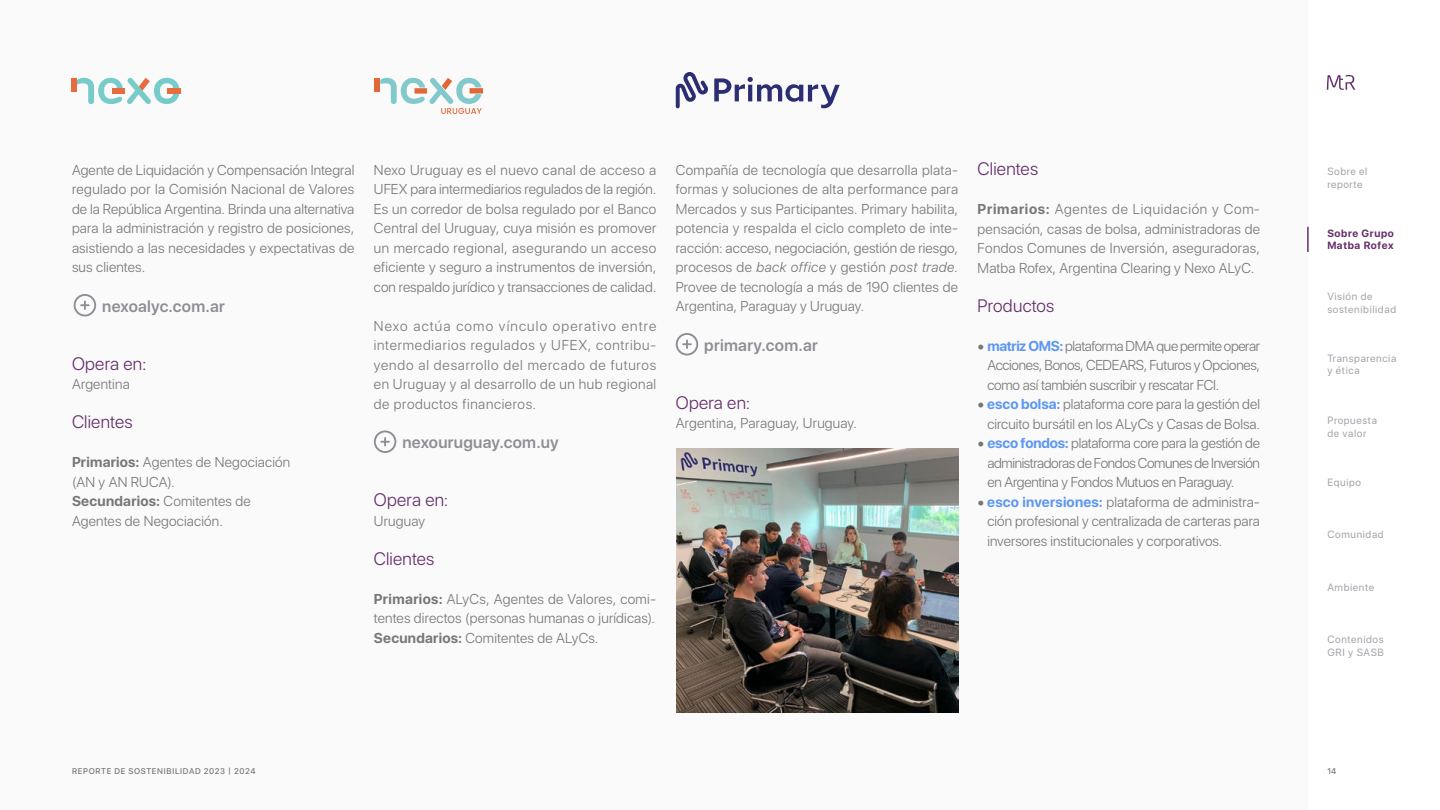
<style>
.page{position:relative;width:1440px;height:810px;background:#f8f8fa}
.page>*{position:absolute;margin:0;border:0;box-sizing:border-box;transform-origin:0 0}
.t1{font:300 18px "SF Pro Display";letter-spacing:.015em;color:#642e69}
.t2{font:600 16.5px "SF Pro Display";letter-spacing:.02em;color:#908c95}
.t3{font:300 14.25px/19.5px "SF Pro Display";letter-spacing:.005em;color:#777;text-align:justify}
.t4{font:10.5px/12.6px "SF Pro Display";letter-spacing:.06em;color:#a6a3aa}
.t5{font:700 10.5px/12.6px "SF Pro Display";letter-spacing:.06em;color:#642e69}
.t6{font:500 8.25px "SF Pro Display";letter-spacing:.08em;color:#777}
.s1{font-weight:700}
.s2{font-style:italic}
.s3{font-weight:700;color:#5d97f1}
</style>
<div class="page">
<img style="left:676px;top:448px;width:282px;height:264px">
<svg style="left:74px;top:294px;width:22px;height:22px"></svg>
<svg style="left:676px;top:333px;width:22px;height:23px"></svg>
<svg style="left:374px;top:430px;width:22px;height:23px"></svg>
<div style="left:72px;top:78px;width:5px;height:14px;background:#e76c3f"></div>
<svg style="left:77px;top:78px;width:103px;height:26px"></svg>
<div style="left:374px;top:78px;width:6px;height:14px;background:#e36636"></div>
<svg style="left:380px;top:78px;width:103px;height:36px"></svg>
<svg style="left:714px;top:77px;width:126px;height:31px"></svg>
<svg style="left:676px;top:72px;width:32px;height:36px"></svg>
<div style="left:1308px;top:0;width:132px;height:810px;background:#fff"></div>
<hr style="left:1307px;top:227px;width:2px;height:25px;background:#642e69">
<svg style="left:1327px;top:75px;width:28px;height:15px"></svg>
<p class="t3" style="left:72px;top:160px;width:284px">Agente de Liquidación y Compensación Integral regulado por la Comisión Nacional de Valores de la República Argentina. Brinda una alternativa para la administración y registro de posiciones, asistiendo a las necesidades y expectativas de sus clientes.</p>
<p class="t2" style="left:102px;top:294px;width:124px">nexoalyc.com.ar</p>
<p class="t1" style="left:72px;top:351px;width:76px">Opera en:</p>
<p class="t3" style="left:72px;top:375px;width:59px">Argentina</p>
<p class="t1" style="left:72px;top:409px;width:62px">Clientes</p>
<p class="t3" style="left:72px;top:453px;width:220px;text-align:left"><span class="s1">Primarios:</span> Agentes de Negociación (AN y AN RUCA).<br><span class="s1">Secundarios:</span> Comitentes de<br>Agentes de Negociación.</p>
<p class="t3" style="left:374px;top:160px;width:284px">Nexo Uruguay es el nuevo canal de acceso a UFEX para intermediarios regulados de la región.<br>Es un corredor de bolsa regulado por el Banco Central del Uruguay, cuya misión es promover un mercado regional, asegurando un acceso eficiente y seguro a instrumentos de inversión, con respaldo jurídico y transacciones de calidad.</p>
<p class="t3" style="left:374px;top:316px;width:284px">Nexo actúa como vínculo operativo entre intermediarios regulados y UFEX, contribu&shy;yendo al desarrollo del mercado de futuros en Uruguay y al desarrollo de un hub regional de productos financieros.</p>
<p class="t2" style="left:402px;top:431px;width:158px">nexouruguay.com.uy</p>
<p class="t1" style="left:374px;top:487px;width:76px">Opera en:</p>
<p class="t3" style="left:374px;top:511px;width:53px">Uruguay</p>
<p class="t1" style="left:374px;top:546px;width:62px">Clientes</p>
<p class="t3" style="left:374px;top:589px;width:284px"><span class="s1">Primarios:</span> ALyCs, Agentes de Valores, comi&shy;tentes directos (personas humanas o jurídicas).<br><span class="s1">Secundarios:</span> Comitentes de ALyCs.</p>
<p class="t3" style="left:676px;top:160px;width:284px">Compañía de tecnología que desarrolla plata&shy;formas y soluciones de alta performance para Mercados y sus Participantes. Primary habilita, potencia y respalda el ciclo completo de inte&shy;racción: acceso, negociación, gestión de riesgo, procesos de <span class="s2">back office</span> y gestión <span class="s2">post trade.<br></span>Provee de tecnología a más de 190 clientes de Argentina, Paraguay y Uruguay.</p>
<p class="t2" style="left:704px;top:333px;width:115px">primary.com.ar</p>
<p class="t1" style="left:676px;top:390px;width:76px">Opera en:</p>
<p class="t3" style="left:676px;top:414px;width:183px">Argentina, Paraguay, Uruguay.</p>
<p class="t1" style="left:978px;top:156px;width:62px">Clientes</p>
<p class="t3" style="left:978px;top:200px;width:284px"><span class="s1">Primarios:</span> Agentes de Liquidación y Com&shy;pensación, casas de bolsa, administradoras de Fondos Comunes de Inversión, aseguradoras, Matba Rofex, Argentina Clearing y Nexo ALyC.</p>
<p class="t1" style="left:978px;top:293px;width:78px">Productos</p>
<p class="t3" style="left:987px;top:336px;width:274px;text-indent:-10px"><span class="s1">•</span> <span class="s3">matriz OMS:</span> plataforma DMA que permite operar Acciones, Bonos, CEDEARS, Futuros y Opciones, como así también suscribir y rescatar FCI.</p>
<p class="t3" style="left:978px;top:395px;width:284px;text-align:right"><span class="s1">•</span> <span class="s3">esco bolsa:</span> plataforma core para la gestión del circuito bursátil en los ALyCs y Casas de Bolsa.</p>
<p class="t3" style="left:987px;top:434px;width:274px;text-indent:-10px"><span class="s1">•</span> <span class="s3">esco fondos:</span> plataforma core para la gestión de administradoras de Fondos Comunes de Inversión en Argentina y Fondos Mutuos en Paraguay.</p>
<p class="t3" style="left:987px;top:492px;width:274px;text-indent:-10px"><span class="s1">•</span> <span class="s3">esco inversiones:</span> plataforma de administra&shy;ción profesional y centralizada de carteras para inversores institucionales y corporativos.</p>
<p class="t6" style="left:72px;top:765px;width:185px">REPORTE DE SOSTENIBILIDAD 2023 | 2024</p>
<p class="t4" style="left:1327px;top:165px;width:42px">Sobre el reporte</p>
<p class="t5" style="left:1327px;top:227px;width:68px">Sobre Grupo<br>Matba Rofex</p>
<p class="t4" style="left:1327px;top:290px;width:70px">Visión de sostenibilidad</p>
<p class="t4" style="left:1327px;top:352px;width:70px">Transparencia y ética</p>
<p class="t4" style="left:1327px;top:414px;width:51px">Propuesta de valor</p>
<p class="t4" style="left:1327px;top:476px;width:35px">Equipo</p>
<p class="t4" style="left:1327px;top:528px;width:58px">Comunidad</p>
<p class="t4" style="left:1327px;top:581px;width:48px">Ambiente</p>
<p class="t4" style="left:1327px;top:633px;width:58px">Contenidos<br>GRI y SASB</p>
<p class="t6" style="left:1327px;top:765px;width:10px">14</p>
</div>
